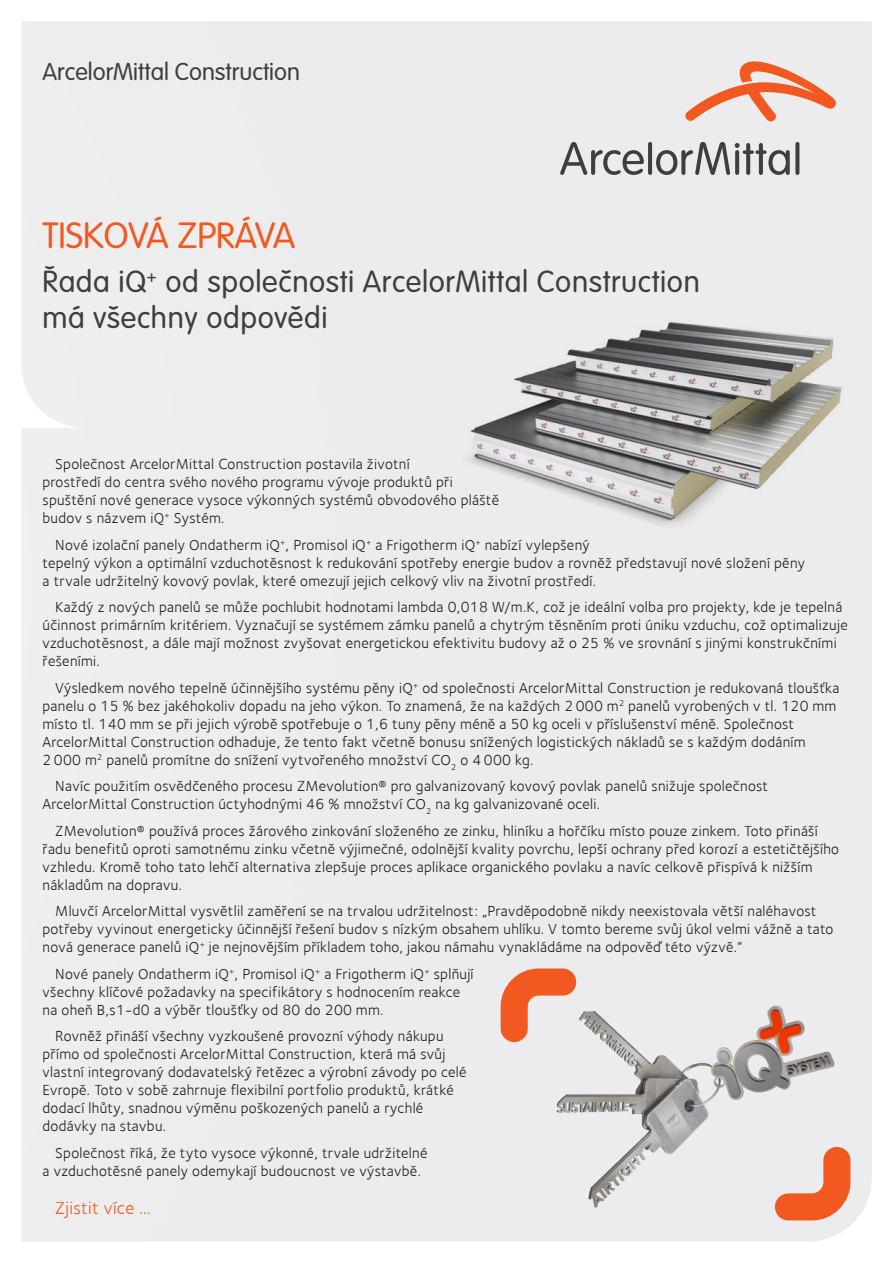
<style>
.page{position:relative;width:893px;height:1263px;background:#fff}
.page>*{position:absolute;margin:0;border:0;box-sizing:border-box;transform-origin:0 0}
.t1{font:300 36px "VAG Rounded CE";color:#f15921}
.t2{font:300 30px/36px "VAG Rounded CE";letter-spacing:.02em;color:#3e3e3f}
.t3{font:300 24px "VAG Rounded CE";color:#3e3e3f}
.t4{font:18px "Foundry Sterling Book CE";letter-spacing:.02em;color:#f15921}
.t5{font:15px/18px "Foundry Sterling Book CE";letter-spacing:.02em;color:#231f20}
</style>
<div class="page">
<svg style="left:685px;top:61px;width:151px;height:60px;background:#edbfb0"></svg>
<hr style="left:648px;top:142px;width:4px;height:33px;background:#3e3e3f;border-radius:2px">
<svg style="left:560px;top:142px;width:84px;height:33px;background:#b7b7b8"></svg>
<svg style="left:795px;top:142px;width:4px;height:33px"></svg>
<svg style="left:656px;top:142px;width:134px;height:33px;background:#b0b0b2"></svg>
<img style="left:478px;top:994px;width:394px;height:232px">
<svg style="left:775px;top:1147px;width:75px;height:73px;background:#eea084"></svg>
<svg style="left:501px;top:968px;width:75px;height:74px;background:#eea084"></svg>
<img style="left:463px;top:314px;width:386px;height:217px">
<h3 class="t3" style="left:43px;top:59px;width:259px">ArcelorMittal Construction</h3>
<p class="t1" style="left:43px;top:216px;width:254px">TISKOVÁ ZPRÁVA</p>
<p class="t2" style="left:43px;top:264px;width:659px">Řada iQ<sup>+</sup> od společnosti ArcelorMittal Construction má všechny odpovědi</p>
<p class="t5" style="left:43px;top:455px;width:458px;text-indent:13px">Společnost ArcelorMittal Construction postavila životní<br>prostředí do centra svého nového programu vývoje produktů při spuštění nové generace vysoce výkonných systémů obvodového pláště budov s názvem iQ<sup>+</sup> Systém.</p>
<p class="t5" style="left:43px;top:536px;width:764px;text-indent:13px">Nové izolační panely Ondatherm iQ<sup>+</sup>, Promisol iQ<sup>+</sup> a Frigotherm iQ<sup>+</sup> nabízí vylepšený<br>tepelný výkon a optimální vzduchotěsnost k redukování spotřeby energie budov a rovněž představují nové složení pěny a trvale udržitelný kovový povlak, které omezují jejich celkový vliv na životní prostředí.</p>
<p class="t5" style="left:43px;top:598px;width:807px;text-indent:13px">Každý z nových panelů se může pochlubit hodnotami lambda 0,018 W/m.K, což je ideální volba pro projekty, kde je tepelná účinnost primárním kritériem. Vyznačují se systémem zámku panelů a chytrým těsněním proti úniku vzduchu, což optimalizuje vzduchotěsnost, a dále mají možnost zvyšovat energetickou efektivitu budovy až o 25 % ve srovnání s jinými konstrukčními řešeními.</p>
<p class="t5" style="left:43px;top:679px;width:798px;text-indent:13px">Výsledkem nového tepelně účinnějšího systému pěny iQ<sup>+</sup> od společnosti ArcelorMittal Construction je redukovaná tloušťka panelu o 15 % bez jakéhokoliv dopadu na jeho výkon. To znamená, že na každých 2 000 m<sup>2</sup> panelů vyrobených v tl. 120 mm místo tl. 140 mm se při jejich výrobě spotřebuje o 1,6 tuny pěny méně a 50 kg oceli v příslušenství méně. Společnost ArcelorMittal Construction odhaduje, že tento fakt včetně bonusu snížených logistických nákladů se s každým dodáním<br>2 000 m<sup>2</sup> panelů promítne do snížení vytvořeného množství CO<sub>2</sub> o 4 000 kg.</p>
<p class="t5" style="left:43px;top:777px;width:727px;text-indent:13px">Navíc použitím osvědčeného procesu ZMevolution® pro galvanizovaný kovový povlak panelů snižuje společnost<br>ArcelorMittal Construction úctyhodnými 46 % množství CO<sub>2</sub> na kg galvanizované oceli.</p>
<p class="t5" style="left:43px;top:822px;width:798px;text-indent:13px">ZMevolution® používá proces žárového zinkování složeného ze zinku, hliníku a hořčíku místo pouze zinkem. Toto přináší řadu benefitů oproti samotnému zinku včetně výjimečné, odolnější kvality povrchu, lepší ochrany před korozí a estetičtějšího vzhledu. Kromě toho tato lehčí alternativa zlepšuje proces aplikace organického povlaku a navíc celkově přispívá k nižším nákladům na dopravu.</p>
<p class="t5" style="left:43px;top:902px;width:792px;text-indent:13px">Mluvčí ArcelorMittal vysvětlil zaměření se na trvalou udržitelnost: „Pravděpodobně nikdy neexistovala větší naléhavost potřeby vyvinout energeticky účinnější řešení budov s nízkým obsahem uhlíku. V tomto bereme svůj úkol velmi vážně a tato nová generace panelů iQ<sup>+</sup> je nejnovějším příkladem toho, jakou námahu vynakládáme na odpověď této výzvě.“</p>
<p class="t5" style="left:43px;top:965px;width:433px;text-indent:13px">Nové panely Ondatherm iQ<sup>+</sup>, Promisol iQ<sup>+</sup> a Frigotherm iQ<sup>+</sup> splňují všechny klíčové požadavky na specifikátory s hodnocením reakce na oheň B,s1-d0 a výběr tloušťky od 80 do 200 mm.</p>
<p class="t5" style="left:43px;top:1027px;width:425px;text-indent:13px">Rovněž přináší všechny vyzkoušené provozní výhody nákupu přímo od společnosti ArcelorMittal Construction, která má svůj vlastní integrovaný dodavatelský řetězec a výrobní závody po celé Evropě. Toto v sobě zahrnuje flexibilní portfolio produktů, krátké dodací lhůty, snadnou výměnu poškozených panelů a rychlé dodávky na stavbu.</p>
<p class="t5" style="left:43px;top:1144px;width:386px;text-indent:13px">Společnost říká, že tyto vysoce výkonné, trvale udržitelné a vzduchotěsné panely odemykají budoucnost ve výstavbě.</p>
<p class="t4" style="left:55px;top:1198px;width:97px">Zjistit více …</p>
</div>
